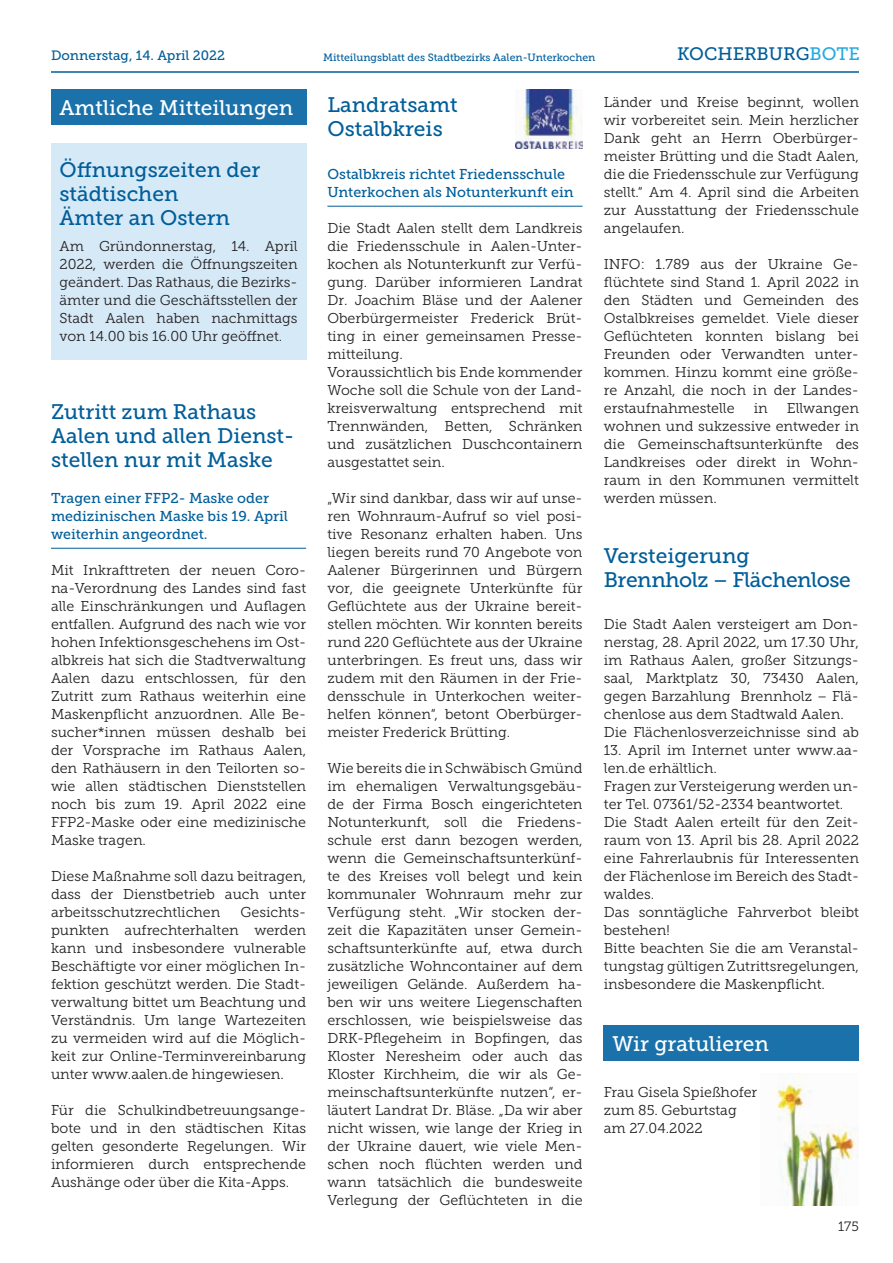
<style>
.page{position:relative;width:893px;height:1263px;background:#fff}
.page>*{position:absolute;margin:0;border:0;box-sizing:border-box;transform-origin:0 0}
.t1{font:21px/24px "Museo Slab 500";color:#005e9a}
.t2{font:21px "Museo Slab 500";color:#fff}
.t3{font:21px/24px "Museo Slab 500";letter-spacing:-.02em;color:#005e9a}
.t4{font:18px "Museo Slab 500";color:#005e9a}
.t5{font:14.25px/18px "Museo Slab 300";color:#231f20;text-align:justify}
.t6{font:14.25px/18px "Museo Slab 500";color:#005e9a}
.t7{font:13.5px "Museo Slab 500";color:#005e9a}
.t8{font:13.5px "Museo Slab 300";color:#231f20}
.t9{font:10.5px "Museo Slab 500";color:#005e9a}
.s1{color:#24aae1}
</style>
<div class="page">
<hr style="left:51px;top:71px;width:808px;height:2px;background:#005e9a">
<img style="left:776px;top:1073px;width:83px;height:132px">
<div style="left:51px;top:89px;width:255px;height:36px;background:#1b72aa"></div>
<div style="left:51px;top:143px;width:255px;height:216px;background:#d6e9f7"></div>
<img style="left:515px;top:89px;width:68px;height:59px">
<hr style="left:51px;top:548px;width:255px;height:1px;background:#005e9a">
<hr style="left:327px;top:206px;width:256px;height:1px;background:#005e9a">
<div style="left:604px;top:1025px;width:255px;height:36px;background:#1b72aa"></div>
<p class="t7" style="left:51px;top:48px;width:176px">Donnerstag, 14. April 2022</p>
<p class="t9" style="left:323px;top:51px;width:274px">Mitteilungsblatt des Stadtbezirks Aalen-Unterkochen</p>
<p class="t4" style="left:677px;top:44px;width:184px">KOCHERBURG<span class="s1">BOTE</span></p>
<h1 class="t2" style="left:60px;top:96px;width:235px">Amtliche Mitteilungen</h1>
<h1 class="t1" style="left:60px;top:158px;width:202px">Öffnungszeiten der städtischen<br>Ämter an Ostern</h1>
<p class="t5" style="left:60px;top:237px;width:240px">Am Gründonnerstag, 14. April 2022, werden die Öffnungszeiten geändert. Das Rathaus, die Bezirks&shy;ämter und die Geschäftsstellen der Stadt Aalen haben nachmittags von 14.00 bis 16.00 Uhr geöffnet.</p>
<h1 class="t1" style="left:51px;top:400px;width:245px">Zutritt zum Rathaus<br>Aalen und allen Dienst&shy;stellen nur mit Maske</h1>
<p class="t6" style="left:51px;top:489px;width:239px">Tragen einer FFP2- Maske oder medizinischen Maske bis 19. April weiterhin angeordnet.</p>
<p class="t5" style="left:51px;top:561px;width:257px">Mit Inkrafttreten der neuen Coro&shy;na-Verordnung des Landes sind fast alle Einschränkungen und Auflagen entfallen. Aufgrund des nach wie vor hohen Infektionsgeschehens im Ost&shy;albkreis hat sich die Stadtverwaltung Aalen dazu entschlossen, für den Zutritt zum Rathaus weiterhin eine Maskenpflicht anzuordnen. Alle Be&shy;sucher*innen müssen deshalb bei der Vorsprache im Rathaus Aalen, den Rathäusern in den Teilorten so&shy;wie allen städtischen Dienststellen noch bis zum 19. April 2022 eine FFP2-Maske oder eine medizinische Maske tragen.</p>
<p class="t5" style="left:51px;top:867px;width:257px">Diese Maßnahme soll dazu beitragen, dass der Dienstbetrieb auch unter arbeitsschutzrechtlichen</p>
<p class="t5" style="left:51px;top:903px;width:257px;text-indent:190px">Gesichts&shy;punkten aufrechterhalten werden kann und insbesondere vulnerable Beschäftigte vor einer möglichen In&shy;fektion geschützt werden. Die Stadt&shy;verwaltung bittet um Beachtung und Verständnis. Um lange Wartezeiten zu vermeiden wird auf die Möglich&shy;keit zur Online-Terminvereinbarung unter www.aalen.de hingewiesen.</p>
<p class="t5" style="left:51px;top:1101px;width:257px">Für die Schulkindbetreuungsange&shy;bote und in den städtischen Kitas gelten gesonderte Regelungen. Wir informieren durch entsprechende Aushänge oder über die Kita-Apps.</p>
<h1 class="t1" style="left:327px;top:93px;width:132px">Landratsamt<br>Ostalbkreis</h1>
<p class="t6" style="left:327px;top:165px;width:248px">Ostalbkreis richtet Friedensschule<br>Unterkochen als Notunterkunft ein</p>
<p class="t5" style="left:327px;top:219px;width:257px;text-align:left">Die Stadt Aalen stellt dem Landkreis die Friedensschule in Aalen-Unter&shy;kochen als Notunterkunft zur Verfü&shy;gung. Darüber informieren Landrat<br>Dr. Joachim Bläse und der Aalener<br>Oberbürgermeister Frederick Brüt&shy;ting in einer gemeinsamen Presse&shy;mitteilung.<br>Voraussichtlich bis Ende kommender<br>Woche soll die Schule von der Land&shy;kreisverwaltung entsprechend mit<br>Trennwänden, Betten, Schränken und zusätzlichen Duschcontainern ausgestattet sein.</p>
<p class="t5" style="left:327px;top:489px;width:257px">„Wir sind dankbar, dass wir auf unse&shy;ren Wohnraum-Aufruf so viel posi&shy;tive Resonanz erhalten haben. Uns liegen bereits rund 70 Angebote von Aalener Bürgerinnen und Bürgern vor, die geeignete Unterkünfte für Geflüchtete aus der Ukraine bereit&shy;stellen möchten. Wir konnten bereits rund 220 Geflüchtete aus der Ukraine unterbringen. Es freut uns, dass wir zudem mit den Räumen in der Frie&shy;densschule in Unterkochen weiter&shy;helfen können“, betont Oberbürger&shy;meister Frederick Brütting.</p>
<p class="t5" style="left:327px;top:759px;width:257px">Wie bereits die in Schwäbisch Gmünd im ehemaligen Verwaltungsgebäu&shy;de der Firma Bosch eingerichteten Notunterkunft, soll die Friedens&shy;schule erst dann bezogen werden, wenn die Gemeinschaftsunterkünf&shy;te des Kreises voll belegt und kein kommunaler Wohnraum mehr zur Verfügung steht. „Wir stocken der&shy;zeit die Kapazitäten unser Gemein&shy;schaftsunterkünfte auf, etwa durch zusätzliche Wohncontainer auf dem jeweiligen Gelände. Außerdem ha&shy;ben wir uns weitere Liegenschaften erschlossen, wie beispielsweise das DRK-Pflegeheim in Bopfingen, das Kloster Neresheim oder auch das Kloster Kirchheim, die wir als Ge&shy;meinschaftsunterkünfte nutzen“, er&shy;läutert Landrat Dr. Bläse. „Da wir aber nicht wissen, wie lange der Krieg in der Ukraine dauert, wie viele Men&shy;schen noch flüchten werden und wann tatsächlich die bundesweite Verlegung der Geflüchteten in die</p>
<p class="t5" style="left:604px;top:93px;width:257px">Länder und Kreise beginnt, wollen wir vorbereitet sein. Mein herzlicher Dank geht an Herrn Oberbürger&shy;meister Brütting und die Stadt Aalen, die die Friedensschule zur Verfügung stellt.“ Am 4. April sind die Arbeiten zur Ausstattung der Friedensschule angelaufen.</p>
<p class="t5" style="left:604px;top:255px;width:257px">INFO: 1.789 aus der Ukraine Ge&shy;flüchtete sind Stand 1. April 2022 in den Städten und Gemeinden des Ostalbkreises gemeldet. Viele dieser Geflüchteten konnten bislang bei Freunden oder Verwandten unter&shy;kommen. Hinzu kommt eine größe&shy;re Anzahl, die noch in der Landes&shy;erstaufnahmestelle</p>
<p class="t5" style="left:604px;top:399px;width:257px;text-indent:183px">Ellwangen wohnen und sukzessive entweder in die Gemeinschaftsunterkünfte des Landkreises oder direkt in Wohn&shy;raum in den Kommunen vermittelt werden müssen.</p>
<p class="t5" style="left:754px;top:399px;width:16px">in</p>
<h1 class="t3" style="left:604px;top:544px;width:249px">Versteigerung<br>Brennholz – Flächenlose</h1>
<p class="t5" style="left:604px;top:615px;width:257px;text-align:left">Die Stadt Aalen versteigert am Don&shy;nerstag, 28. April 2022, um 17.30 Uhr, im Rathaus Aalen, großer Sitzungs&shy;saal, Marktplatz 30, 73430 Aalen, gegen Barzahlung Brennholz – Flä&shy;chenlose aus dem Stadtwald Aalen.<br>Die Flächenlosverzeichnisse sind ab</p>
<p class="t5" style="left:604px;top:741px;width:257px;text-align:left">13. April im Internet unter www.aa&shy;len.de erhältlich.<br>Fragen zur Versteigerung werden un&shy;ter Tel. 07361/52-2334 beantwortet.<br>Die Stadt Aalen erteilt für den Zeit&shy;raum von 13. April bis 28. April 2022 eine Fahrerlaubnis für Interessenten der Flächenlose im Bereich des Stadt&shy;waldes.<br>Das sonntägliche Fahrverbot bleibt bestehen!<br>Bitte beachten Sie die am Veranstal&shy;tungstag gültigen Zutrittsregelungen, insbesondere die Maskenpflicht.</p>
<h1 class="t2" style="left:612px;top:1032px;width:158px">Wir gratulieren</h1>
<p class="t5" style="left:604px;top:1083px;width:155px;text-align:left">Frau Gisela Spießhofer zum 85. Geburtstag am 27.04.2022</p>
<p class="t8" style="left:838px;top:1218px;width:22px">175</p>
</div>
